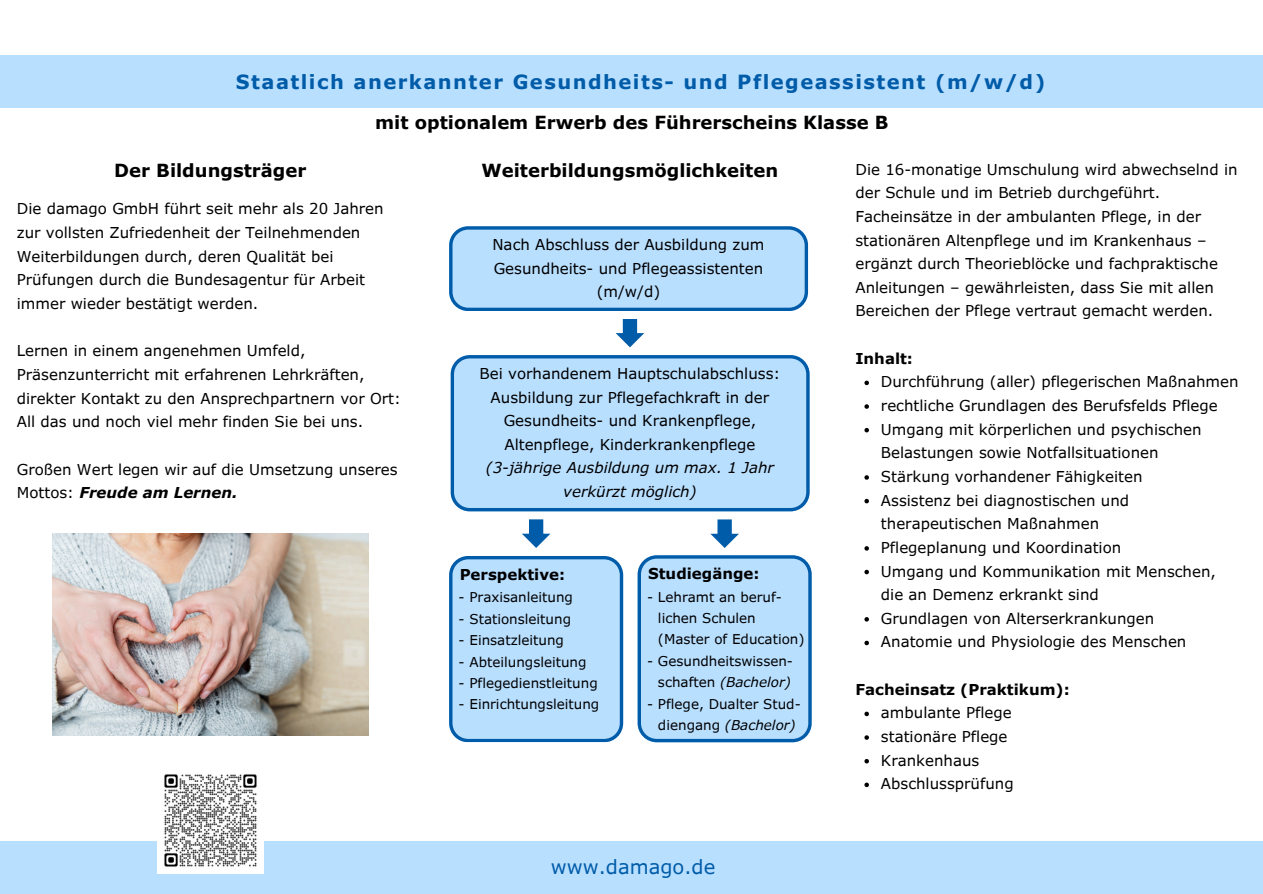
<style>
.page{position:relative;width:1263px;height:894px;background:#fff}
.page>*{position:absolute;margin:0;border:0;box-sizing:border-box;transform-origin:0 0}
.t1{font:700 19.5px "Verdana Pro";letter-spacing:.075em;color:#005ca8}
.t2{font:19.5px "Verdana Pro";color:#005ca8}
.t3{font:700 18px "Verdana Pro";color:#000}
.t4{font:15px/23.7px "Verdana Pro";color:#000}
.t5{font:700 15px "Verdana Pro";color:#000}
.t6{font:italic 15px/23.7px "Verdana Pro";color:#000;text-align:center}
.t7{font:13.5px "Verdana Pro";color:#000}
.t8{font:italic 13.5px "Verdana Pro";color:#000}
.s1{font-weight:700;font-style:italic}
.s2{color:#b9dfff}
.s3{font-style:normal;color:#b9dfff}
.s4{font-style:normal}
</style>
<div class="page">
<div style="left:0;top:840px;width:1263px;height:53px;background:#b9dfff"></div>
<div style="left:0;top:55px;width:1263px;height:53px;background:#b9dfff"></div>
<img style="left:157px;top:774px;width:106px;height:99px">
<img style="left:52px;top:533px;width:316px;height:202px">
<svg style="left:449px;top:226px;width:359px;height:84px;background:#aad4f7"></svg>
<div style="left:451px;top:355px;width:358px;height:156px;background:#b9dfff"></div>
<svg style="left:449px;top:556px;width:174px;height:185px;background:#aed7f9"></svg>
<svg style="left:638px;top:555px;width:174px;height:187px;background:#acd5f8"></svg>
<svg style="left:616px;top:319px;width:28px;height:28px"></svg>
<svg style="left:864px;top:380px;width:5px;height:5px"></svg>
<svg style="left:864px;top:404px;width:5px;height:4px"></svg>
<svg style="left:864px;top:428px;width:5px;height:4px"></svg>
<svg style="left:864px;top:475px;width:5px;height:4px"></svg>
<svg style="left:864px;top:498px;width:5px;height:5px"></svg>
<svg style="left:864px;top:546px;width:5px;height:4px"></svg>
<svg style="left:864px;top:569px;width:5px;height:5px"></svg>
<svg style="left:864px;top:617px;width:5px;height:4px"></svg>
<svg style="left:864px;top:640px;width:5px;height:5px"></svg>
<svg style="left:864px;top:711px;width:5px;height:5px"></svg>
<svg style="left:864px;top:735px;width:5px;height:4px"></svg>
<svg style="left:864px;top:759px;width:5px;height:4px"></svg>
<svg style="left:864px;top:782px;width:5px;height:4px"></svg>
<svg style="left:522px;top:519px;width:28px;height:29px"></svg>
<svg style="left:710px;top:519px;width:29px;height:29px"></svg>
<h1 class="t1" style="left:236px;top:70px;width:811px">Staatlich anerkannter Gesundheits- und Pflegeassistent (m/w/d)</h1>
<p class="t3" style="left:375px;top:111px;width:515px">mit optionalem Erwerb des Führerscheins Klasse B</p>
<p class="t3" style="left:482px;top:159px;width:298px">Weiterbildungsmöglichkeiten</p>
<p class="t4" style="left:855px;top:157px;width:384px">Die 16-monatige Umschulung wird abwechselnd in der Schule und im Betrieb durchgeführt.<br>Facheinsätze in der ambulanten Pflege, in der stationären Altenpflege und im Krankenhaus – ergänzt durch Theorieblöcke und fachpraktische Anleitungen – gewährleisten, dass Sie mit allen Bereichen der Pflege vertraut gemacht werden.</p>
<p class="t5" style="left:855px;top:348px;width:59px">Inhalt:</p>
<p class="t4" style="left:881px;top:369px;width:359px">Durchführung (aller) pflegerischen Maßnahmen</p>
<p class="t4" style="left:881px;top:393px;width:338px">rechtliche Grundlagen des Berufsfelds Pflege</p>
<p class="t4" style="left:881px;top:417px;width:322px">Umgang mit körperlichen und psychischen<br>Belastungen sowie Notfallsituationen</p>
<p class="t4" style="left:881px;top:464px;width:263px">Stärkung vorhandener Fähigkeiten</p>
<p class="t4" style="left:881px;top:487px;width:250px">Assistenz bei diagnostischen und therapeutischen Maßnahmen</p>
<p class="t4" style="left:881px;top:535px;width:242px">Pflegeplanung und Koordination</p>
<p class="t4" style="left:881px;top:558px;width:337px">Umgang und Kommunikation mit Menschen, die an Demenz erkrankt sind</p>
<p class="t4" style="left:881px;top:606px;width:275px">Grundlagen von Alterserkrankungen</p>
<p class="t4" style="left:881px;top:629px;width:307px">Anatomie und Physiologie des Menschen</p>
<p class="t5" style="left:855px;top:679px;width:216px">Facheinsatz (Praktikum):</p>
<p class="t4" style="left:881px;top:700px;width:132px">ambulante Pflege</p>
<p class="t4" style="left:881px;top:724px;width:128px">stationäre Pflege</p>
<p class="t4" style="left:881px;top:747px;width:100px">Krankenhaus</p>
<h2 class="t4" style="left:881px;top:771px;width:134px">Abschlussprüfung</h2>
<h3 class="t3" style="left:114px;top:159px;width:194px">Der Bildungsträger</h3>
<h1 class="t4" style="left:17px;top:196px;width:368px">Die damago GmbH führt seit mehr als 20 Jahren zur vollsten Zufriedenheit der Teilnehmenden Weiterbildungen durch, deren Qualität bei Prüfungen durch die Bundesagentur für Arbeit immer wieder bestätigt werden.</h1>
<h1 class="t4" style="left:17px;top:338px;width:386px">Lernen in einem angenehmen Umfeld, Präsenzunterricht mit erfahrenen Lehrkräften, direkter Kontakt zu den Ansprechpartnern vor Ort:<br>All das und noch viel mehr finden Sie bei uns.</h1>
<p class="t4" style="left:17px;top:456px;width:382px">Großen Wert legen wir auf die Umsetzung unseres<br>Mottos: <span class="s1">Freude am Lernen.</span></p>
<p class="t4" style="left:492px;top:232px;width:273px;text-align:center">Nach Abschluss der Ausbildung zum<br>Gesundheits- und Pflegeassistenten (m/w/d)</p>
<p class="t4" style="left:480px;top:361px;width:302px;text-align:center">Bei vorhandenem Hauptschulabschluss:<br>Ausbildung zur Pflegefachkraft in der Gesundheits- und Krankenpflege, Altenpflege, Kinderkrankenpflege</p>
<p class="t6" style="left:486px;top:455px;width:289px">(3-jährige Ausbildung um max. 1 Jahr verkürzt möglich)</p>
<p class="t5" style="left:648px;top:564px;width:113px">Studiegänge:</p>
<p class="t7" style="left:647px;top:588px;width:136px">- Lehramt an beruf-</p>
<p class="t7" style="left:647px;top:609px;width:110px"><span class="s2">-</span> lichen Schulen</p>
<p class="t7" style="left:647px;top:630px;width:159px"><span class="s2">-</span> (Master of Education)</p>
<p class="t7" style="left:647px;top:652px;width:147px">- Gesundheitswissen-</p>
<p class="t8" style="left:647px;top:673px;width:145px"><span class="s3">-</span> <span class="s4">schaften</span> (Bachelor)</p>
<p class="t7" style="left:647px;top:694px;width:155px">- Pflege, Dualter Stud-</p>
<p class="t8" style="left:647px;top:716px;width:150px"><span class="s3">-</span> <span class="s4">diengang</span> (Bachelor)</p>
<p class="t5" style="left:460px;top:564px;width:107px">Perspektive:</p>
<p class="t7" style="left:459px;top:588px;width:116px">- Praxisanleitung</p>
<p class="t7" style="left:459px;top:610px;width:114px">- Stationsleitung</p>
<p class="t7" style="left:459px;top:631px;width:107px">- Einsatzleitung</p>
<h3 class="t7" style="left:459px;top:652px;width:129px">- Abteilungsleitung</h3>
<p class="t7" style="left:459px;top:674px;width:141px">- Pflegedienstleitung</p>
<p class="t7" style="left:459px;top:695px;width:142px">- Einrichtungsleitung</p>
<h1 class="t2" style="left:551px;top:853px;width:166px">www.damago.de</h1>
</div>
